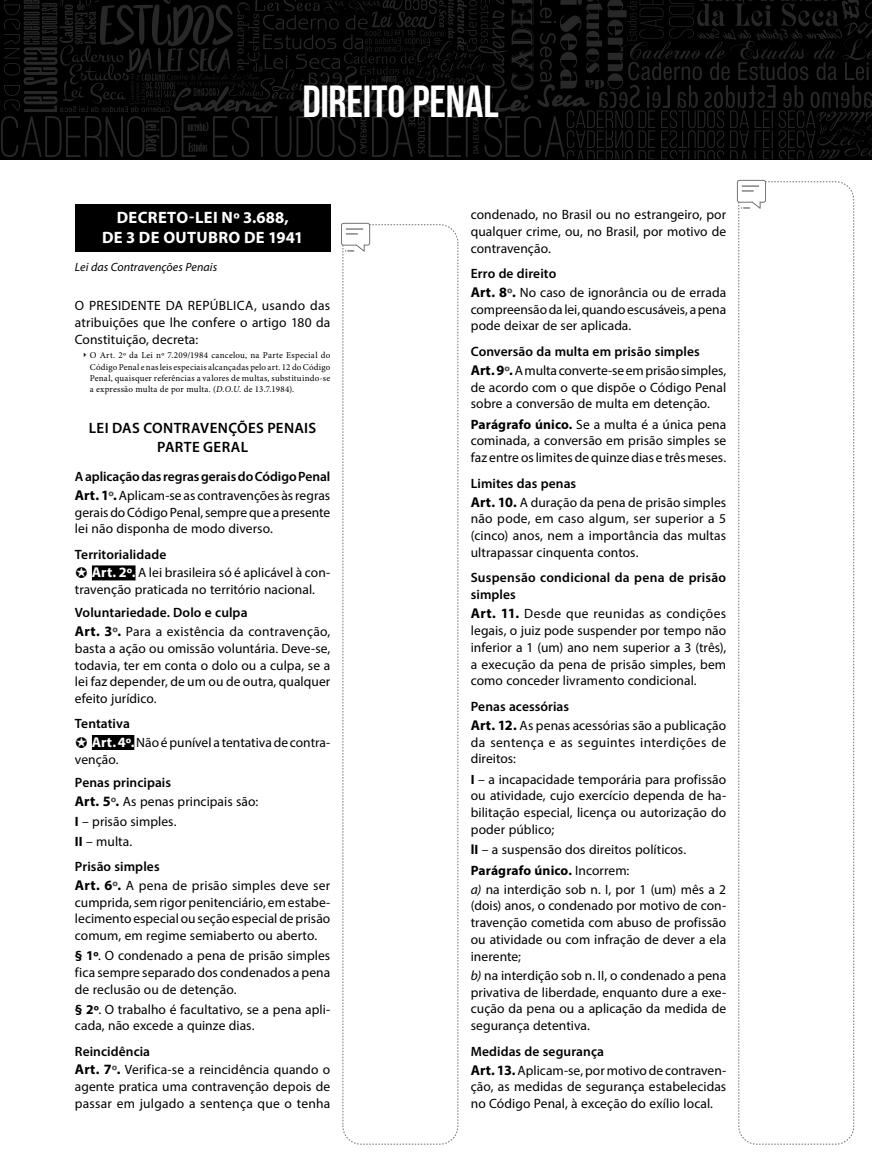
<style>
.page{position:relative;width:872px;height:1168px;background:#fff}
.page>*{position:absolute;margin:0;border:0;box-sizing:border-box;transform-origin:0 0}
.Linha_1_Entrada{font:700 45px "Bebas Neue";letter-spacing:-.005em;color:#fff}
.Decreto{font:700 16.5px/20.4px "Myriad Pro";letter-spacing:.02em;color:#fff;text-align:center}
.Capitulo{font:600 15px/18.9px "Myriad Pro";letter-spacing:.025em;color:#000;text-align:center}
.Artigo{font:13.5px/16.8px "Myriad Pro";letter-spacing:.005em;color:#000;text-align:justify}
.Parágrafo{font:13.5px/16.6px "Myriad Pro";letter-spacing:.005em;color:#000;text-align:justify}
.Alineas{font:13.5px/16.8px "Myriad Pro";letter-spacing:.005em;color:#000;text-align:justify}
.Título_Artigo{font:600 13.5px/16.8px "Myriad Pro";letter-spacing:.005em;color:#000}
.Incisos{font:13.5px/16.8px "Myriad Pro";letter-spacing:.005em;color:#000;text-align:justify}
.Parágrafo-2{font:700 13.5px "Myriad Pro";letter-spacing:.01em;color:#000}
.Epigrafe{font:italic 12px "Myriad Pro";letter-spacing:.005em;color:#000}
.t1{font:9px/11.4px "Minion Pro";letter-spacing:.02em;color:#000;text-align:justify}
.s1{font-style:italic}
.s2{font-weight:700;font-size:14.25px}
.s3{font-weight:700;font-size:14.25px;color:#494949}
.s4{font-weight:700;font-size:14.25px;color:#fff}
.s5{font-weight:700}
.s6{font-weight:400}
</style>
<div class="page">
<svg style="left:341px;top:223px;width:117px;height:922px"></svg>
<svg style="left:736px;top:180px;width:118px;height:965px"></svg>
<div style="left:75px;top:204px;width:255px;height:47px;background:#000"></div>
<div style="left:92px;top:565px;width:43px;height:15px;background:#000"></div>
<div style="left:92px;top:735px;width:42px;height:15px;background:#000"></div>
<svg style="left:0;top:0;width:872px;height:159px;background:#080808"></svg>
<p class="Linha_1_Entrada" style="left:302px;top:77px;width:197px">DIREITO PENAL</p>
<p class="Decreto" style="left:102px;top:206px;width:203px">DECRETO-LEI Nº 3.688,<br>DE 3 DE OUTUBRO DE 1941</p>
<p class="Epigrafe" style="left:75px;top:259px;width:144px">Lei das Contravenções Penais</p>
<p class="Parágrafo" style="left:75px;top:297px;width:257px">O PRESIDENTE DA REPÚBLICA, usando das atribuições que lhe confere o artigo 180 da Constituição, decreta:</p>
<p class="t1" style="left:90px;top:349px;width:242px">O Art. 2º da Lei nº 7.209/1984 cancelou, na Parte Especial do Código Penal e nas leis especiais alcançadas pelo art. 12 do Código Penal, quaisquer referências a valores de multas, substituindo-se a expressão multa de por multa. (<span class="s1">D</span>.<span class="s1">O</span>.<span class="s1">U</span>. de 13.7.1984).</p>
<p class="Capitulo" style="left:89px;top:418px;width:229px">LEI DAS CONTRAVENÇÕES PENAIS<br>PARTE GERAL</p>
<p class="Título_Artigo" style="left:75px;top:468px;width:257px">A aplicação das regras gerais do Código Penal</p>
<p class="Artigo" style="left:75px;top:487px;width:257px"><span class="s2">Art. 1</span><span class="s3">º</span><span class="s2">.</span> Aplicam-se as contravenções às regras gerais do Código Penal, sempre que a presente lei não disponha de modo diverso.</p>
<p class="Título_Artigo" style="left:75px;top:545px;width:93px">Territorialidade</p>
<p class="Artigo" style="left:75px;top:564px;width:257px;text-indent:17px"><span class="s4">Art. 2º.</span> A lei brasileira só é aplicável à con&shy;travenção praticada no território nacional.</p>
<p class="Título_Artigo" style="left:75px;top:604px;width:174px">Voluntariedade. Dolo e culpa</p>
<p class="Artigo" style="left:75px;top:623px;width:257px"><span class="s2">Art. 3</span><span class="s3">º</span><span class="s2">.</span> Para a existência da contravenção, basta a ação ou omissão voluntária. Deve-se, todavia, ter em conta o dolo ou a culpa, se a lei faz depender, de um ou de outra, qualquer efeito jurídico.</p>
<p class="Título_Artigo" style="left:75px;top:715px;width:57px">Tentativa</p>
<p class="Artigo" style="left:75px;top:734px;width:256px;text-indent:17px"><span class="s4">Art. 4º.</span>Não é punível a tentativa de contra&shy;venção.</p>
<p class="Título_Artigo" style="left:75px;top:773px;width:98px">Penas principais</p>
<p class="Artigo" style="left:75px;top:792px;width:185px"><span class="s2">Art. 5</span><span class="s3">º</span><span class="s2">.</span> As penas principais são:</p>
<p class="Incisos" style="left:75px;top:813px;width:103px"><span class="s5">I</span> – prisão simples.</p>
<p class="Incisos" style="left:75px;top:833px;width:59px"><span class="s5">II</span> – multa.</p>
<p class="Título_Artigo" style="left:75px;top:858px;width:86px">Prisão simples</p>
<p class="Artigo" style="left:75px;top:877px;width:257px"><span class="s2">Art. 6</span><span class="s3">º</span><span class="s2">.</span> A pena de prisão simples deve ser cumprida, sem rigor penitenciário, em estabe&shy;lecimento especial ou seção especial de prisão comum, em regime semiaberto ou aberto.</p>
<p class="Parágrafo" style="left:75px;top:947px;width:257px"><span class="s5">§ 1º</span>. O condenado a pena de prisão simples fica sempre separado dos condenados a pena de reclusão ou de detenção.</p>
<p class="Parágrafo" style="left:75px;top:1001px;width:257px"><span class="s5">§ 2º</span>. O trabalho é facultativo, se a pena apli&shy;cada, não excede a quinze dias.</p>
<p class="Título_Artigo" style="left:75px;top:1042px;width:77px">Reincidência</p>
<p class="Artigo" style="left:75px;top:1061px;width:257px"><span class="s2">Art. 7</span><span class="s3">º</span><span class="s2">.</span> Verifica-se a reincidência quando o agente pratica uma contravenção depois de passar em julgado a sentença que o tenha</p>
<p class="Artigo" style="left:470px;top:206px;width:257px">condenado, no Brasil ou no estrangeiro, por qualquer crime, ou, no Brasil, por motivo de contravenção.</p>
<p class="Título_Artigo" style="left:470px;top:265px;width:87px">Erro de direito</p>
<p class="Artigo" style="left:470px;top:284px;width:257px"><span class="s2">Art. 8</span><span class="s3">º</span><span class="s2">.</span> No caso de ignorância ou de errada compreensão da lei, quando escusáveis, a pena pode deixar de ser aplicada.</p>
<p class="Título_Artigo" style="left:470px;top:342px;width:230px">Conversão da multa em prisão simples</p>
<p class="Artigo" style="left:470px;top:362px;width:257px"><span class="s2">Art. 9</span><span class="s3">º</span><span class="s2">.</span> A multa converte-se em prisão simples, de acordo com o que dispõe o Código Penal sobre a conversão de multa em detenção.</p>
<p class="Parágrafo" style="left:470px;top:415px;width:257px"><span class="s5">Parágrafo único.</span> Se a multa é a única pena cominada, a conversão em prisão simples se faz entre os limites de quinze dias e três meses.</p>
<p class="Título_Artigo" style="left:470px;top:474px;width:107px">Limites das penas</p>
<p class="Artigo" style="left:470px;top:493px;width:257px"><span class="s2">Art. 10.</span> A duração da pena de prisão simples não pode, em caso algum, ser superior a 5 (cinco) anos, nem a importância das multas ultrapassar cinquenta contos.</p>
<p class="Título_Artigo" style="left:470px;top:569px;width:257px">Suspensão condicional da pena de prisão simples</p>
<p class="Artigo" style="left:470px;top:605px;width:257px"><span class="s2">Art. 11.</span> Desde que reunidas as condições legais, o juiz pode suspender por tempo não inferior a 1 (um) ano nem superior a 3 (três), a execução da pena de prisão simples, bem como conceder livramento condicional.</p>
<p class="Título_Artigo" style="left:470px;top:697px;width:100px">Penas acessórias</p>
<p class="Artigo" style="left:470px;top:717px;width:257px"><span class="s2">Art. 12.</span> As penas acessórias são a publicação da sentença e as seguintes interdições de direitos:</p>
<p class="Incisos" style="left:470px;top:770px;width:257px"><span class="s5">I</span> – a incapacidade temporária para profissão ou atividade, cujo exercício dependa de ha&shy;bilitação especial, licença ou autorização do poder público;</p>
<p class="Incisos" style="left:470px;top:841px;width:217px"><span class="s5">lI</span> – a suspensão dos direitos políticos.</p>
<p class="Parágrafo-2" style="left:470px;top:861px;width:160px">Parágrafo único. <span class="s6">Incorrem:</span></p>
<p class="Alineas" style="left:470px;top:880px;width:257px"><span class="s1">a)</span> na interdição sob n. I, por 1 (um) mês a 2 (dois) anos, o condenado por motivo de con&shy;travenção cometida com abuso de profissão ou atividade ou com infração de dever a ela inerente;</p>
<p class="Alineas" style="left:470px;top:967px;width:257px"><span class="s1">b)</span> na interdição sob n. II, o condenado a pena privativa de liberdade, enquanto dure a exe&shy;cução da pena ou a aplicação da medida de segurança detentiva.</p>
<p class="Título_Artigo" style="left:470px;top:1042px;width:135px">Medidas de segurança</p>
<p class="Artigo" style="left:470px;top:1061px;width:257px"><span class="s2">Art. 13.</span> Aplicam-se, por motivo de contraven&shy;ção, as medidas de segurança estabelecidas no Código Penal, à exceção do exílio local.</p>
</div>
